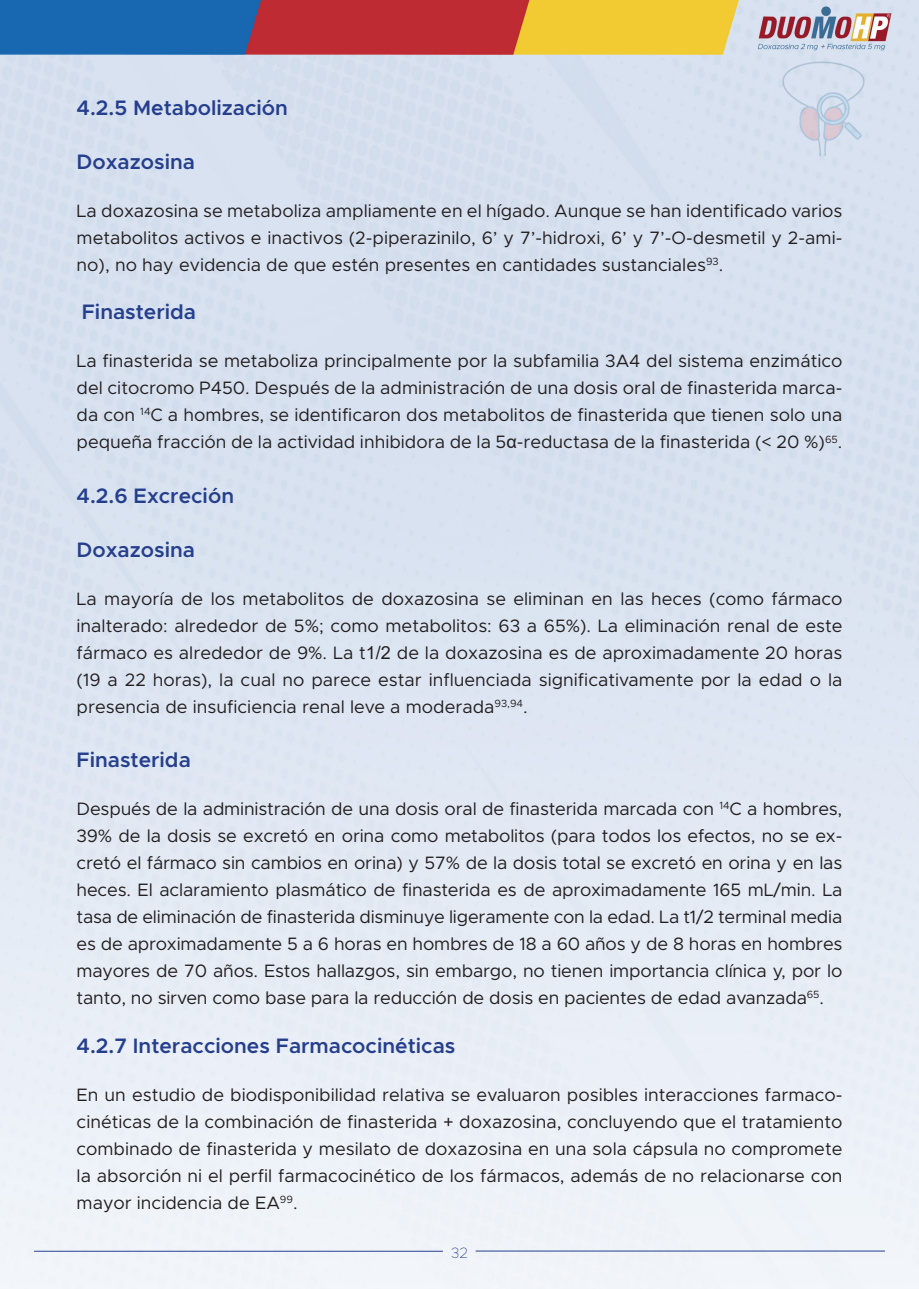
<style>
.page{position:relative;width:919px;height:1289px;background:#fff}
.page>*{position:absolute;margin:0;border:0;box-sizing:border-box;transform-origin:0 0}
.Sub_sub_título{font:600 21px "Metropolis";color:#253f8e}
.t1{font:18px/27px "Metropolis";color:#231f20;text-align:justify}
.t2{font:100 15px "Metropolis";color:#253f8e}
.s1{font-family:"Arial"}
</style>
<div class="page">
<img style="left:0;top:0;width:918px;height:1288px">
<hr style="left:34px;top:1250px;width:409px;height:1px;background:#253f8e">
<hr style="left:475px;top:1250px;width:409px;height:1px;background:#253f8e">
<img style="left:778px;top:51px;width:90px;height:104px">
<p class="Sub_sub_título" style="left:77px;top:94px;width:213px">4.2.5 Metabolización</p>
<p class="Sub_sub_título" style="left:77px;top:148px;width:120px">Doxazosina</p>
<p class="t1" style="left:77px;top:197px;width:767px">La doxazosina se metaboliza ampliamente en el hígado. Aunque se han identificado varios metabolitos activos e inactivos (2-piperazinilo, 6’ y 7’-hidroxi, 6’ y 7’-O-desmetil y 2-ami&shy;no), no hay evidencia de que estén presentes en cantidades sustanciales<sup>93</sup>.</p>
<p class="Sub_sub_título" style="left:82px;top:299px;width:116px">Finasterida</p>
<p class="t1" style="left:77px;top:348px;width:767px">La finasterida se metaboliza principalmente por la subfamilia 3A4 del sistema enzimático del citocromo P450. Después de la administración de una dosis oral de finasterida marca&shy;da con <sup>14</sup>C a hombres, se identificaron dos metabolitos de finasterida que tienen solo una pequeña fracción de la actividad inhibidora de la 5<span class="s1">α</span>-reductasa de la finasterida (&lt; 20 %)<sup>65</sup>.</p>
<p class="Sub_sub_título" style="left:77px;top:482px;width:159px">4.2.6 Excreción</p>
<p class="Sub_sub_título" style="left:77px;top:536px;width:120px">Doxazosina</p>
<p class="t1" style="left:77px;top:585px;width:767px">La mayoría de los metabolitos de doxazosina se eliminan en las heces (como fármaco inalterado: alrededor de 5%; como metabolitos: 63 a 65%). La eliminación renal de este fármaco es alrededor de 9%. La t<span class="s1">1/2</span> de la doxazosina es de aproximadamente 20 horas (19 a 22 horas), la cual no parece estar influenciada significativamente por la edad o la presencia de insuficiencia renal leve a moderada<sup>93,94</sup>.</p>
<p class="Sub_sub_título" style="left:77px;top:746px;width:116px">Finasterida</p>
<p class="t1" style="left:77px;top:795px;width:767px">Después de la administración de una dosis oral de finasterida marcada con <sup>14</sup>C a hombres, 39% de la dosis se excretó en orina como metabolitos (para todos los efectos, no se ex&shy;cretó el fármaco sin cambios en orina) y 57% de la dosis total se excretó en orina y en las heces. El aclaramiento plasmático de finasterida es de aproximadamente 165 mL/min. La tasa de eliminación de finasterida disminuye ligeramente con la edad. La t1/2 terminal media es de aproximadamente 5 a 6 horas en hombres de 18 a 60 años y de 8 horas en hombres mayores de 70 años. Estos hallazgos, sin embargo, no tienen importancia clínica y, por lo tanto, no sirven como base para la reducción de dosis en pacientes de edad avanzada<sup>65</sup>.</p>
<p class="Sub_sub_título" style="left:77px;top:1032px;width:380px">4.2.7 Interacciones Farmacocinéticas</p>
<p class="t1" style="left:77px;top:1081px;width:767px">En un estudio de biodisponibilidad relativa se evaluaron posibles interacciones farmaco&shy;cinéticas de la combinación de finasterida + doxazosina, concluyendo que el tratamiento combinado de finasterida y mesilato de doxazosina en una sola cápsula no compromete la absorción ni el perfil farmacocinético de los fármacos, además de no relacionarse con mayor incidencia de EA<sup>99</sup>.</p>
<p class="t2" style="left:451px;top:1243px;width:18px">32</p>
</div>
